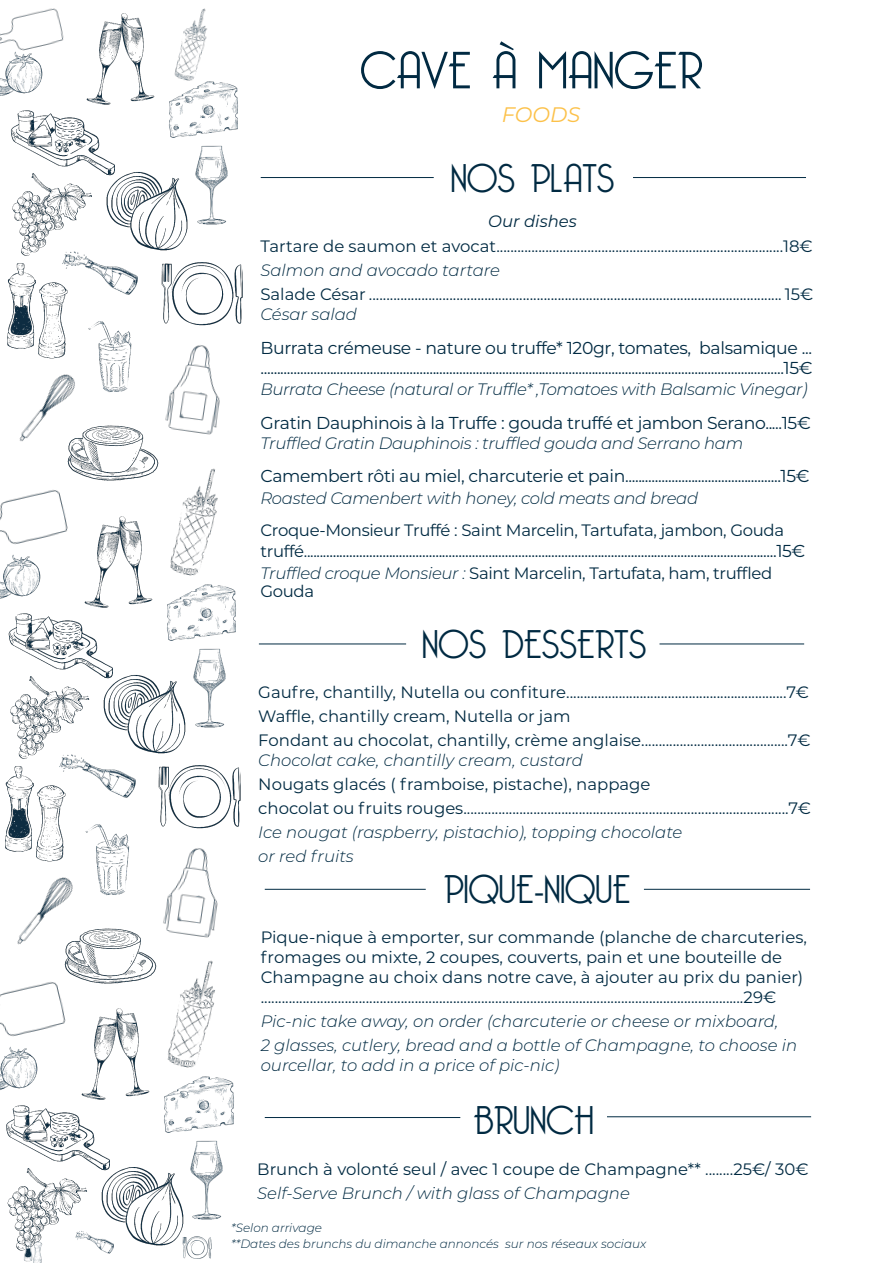
<style>
.page{position:relative;width:893px;height:1263px;background:#fff}
.page>*{position:absolute;margin:0;border:0;box-sizing:border-box;transform-origin:0 0}
.t1{font:300 51px "Bellerose";color:#012a42}
.t2{font:300 39px "Bellerose";color:#012a42}
.t3{font:italic 21px "Montserrat";color:#fcc149}
.t4{font:17.25px/20.7px "Montserrat";letter-spacing:-.02em;color:#012a42}
.t5{font:16.5px/24px "Montserrat";color:#012a42}
.t6{font:italic 300 16.5px/24px "Montserrat";color:#012a42}
.t7{font:italic 300 16.5px "Montserrat";letter-spacing:-.02em;color:#012a42}
.t8{font:16.5px/18px "Montserrat";letter-spacing:-.02em;color:#012a42}
.t9{font:italic 16.5px "Montserrat";color:#012a42}
.t10{font:italic 300 12px "Montserrat";color:#012a42}
.s1{font-size:17.25px}
.s2{font-size:16.5px}
.s3{font-weight:300;font-style:italic}
</style>
<div class="page">
<img style="left:11px;top:113px;width:89px;height:35px">
<img style="left:7px;top:280px;width:59px;height:59px">
<img style="left:161px;top:262px;width:82px;height:61px">
<img style="left:102px;top:426px;width:37px;height:55px">
<img style="left:0;top:87px;width:46px;height:27px">
<img style="left:7px;top:339px;width:112px;height:141px">
<img style="left:178px;top:8px;width:29px;height:52px">
<img style="left:69px;top:326px;width:63px;height:82px">
<img style="left:165px;top:323px;width:76px;height:108px">
<img style="left:93px;top:144px;width:108px;height:134px">
<img style="left:164px;top:60px;width:74px;height:98px">
<img style="left:8px;top:148px;width:97px;height:132px">
<img style="left:167px;top:128px;width:71px;height:113px">
<img style="left:56px;top:219px;width:85px;height:107px">
<img style="left:70px;top:13px;width:101px;height:109px">
<img style="left:0;top:8px;width:80px;height:79px">
<img style="left:8px;top:616px;width:90px;height:35px">
<img style="left:5px;top:783px;width:59px;height:59px">
<img style="left:158px;top:765px;width:83px;height:61px">
<img style="left:0;top:589px;width:44px;height:28px">
<img style="left:5px;top:842px;width:108px;height:141px">
<img style="left:115px;top:431px;width:103px;height:132px">
<img style="left:67px;top:829px;width:63px;height:82px">
<img style="left:162px;top:826px;width:77px;height:97px">
<img style="left:91px;top:647px;width:108px;height:134px">
<img style="left:162px;top:563px;width:74px;height:98px">
<img style="left:6px;top:651px;width:97px;height:132px">
<img style="left:164px;top:631px;width:72px;height:113px">
<img style="left:54px;top:722px;width:85px;height:107px">
<img style="left:68px;top:499px;width:100px;height:126px">
<img style="left:0;top:448px;width:89px;height:141px">
<img style="left:6px;top:1108px;width:89px;height:35px">
<img style="left:196px;top:1236px;width:16px;height:23px">
<img style="left:0;top:1081px;width:41px;height:28px">
<img style="left:113px;top:923px;width:102px;height:132px">
<img style="left:88px;top:1139px;width:108px;height:120px">
<img style="left:160px;top:1055px;width:74px;height:98px">
<img style="left:7px;top:1143px;width:93px;height:120px">
<img style="left:162px;top:1123px;width:72px;height:113px">
<img style="left:72px;top:1214px;width:44px;height:49px">
<img style="left:65px;top:991px;width:101px;height:126px">
<img style="left:0;top:940px;width:87px;height:141px">
<hr style="left:261px;top:177px;width:173px;height:1px;background:#012a42">
<hr style="left:633px;top:177px;width:173px;height:1px;background:#012a42">
<hr style="left:259px;top:644px;width:147px;height:1px;background:#012a42">
<hr style="left:659px;top:644px;width:145px;height:1px;background:#012a42">
<hr style="left:265px;top:889px;width:161px;height:1px;background:#012a42">
<hr style="left:644px;top:889px;width:166px;height:1px;background:#012a42">
<hr style="left:265px;top:1117px;width:195px;height:1px;background:#012a42">
<hr style="left:607px;top:1116px;width:204px;height:1px;background:#012a42">
<h1 class="t1" style="left:360px;top:41px;width:344px">CAVE À MANGER</h1>
<p class="t3" style="left:502px;top:100px;width:80px">FOODS</p>
<h2 class="t2" style="left:451px;top:156px;width:165px">NOS PLATS</h2>
<p class="t9" style="left:488px;top:210px;width:90px">Our dishes</p>
<p class="t5" style="left:260px;top:234px;width:554px">Tartare de saumon et avocat..................................................................................18€</p>
<p class="t6" style="left:260px;top:258px;width:241px">Salmon and avocado tartare</p>
<p class="t5" style="left:260px;top:282px;width:554px">Salade César ...................................................................................................................... 15€</p>
<p class="t6" style="left:260px;top:302px;width:98px">César salad</p>
<p class="t4" style="left:260px;top:337px;width:554px">Burrata crémeuse - nature ou truffe* 120gr, tomates, balsamique ... ..............................................................................................................................................................15€</p>
<p class="t7" style="left:260px;top:378px;width:549px">Burrata Cheese (natural or Truffle* ,Tomatoes with Balsamic Vinegar<span class="s1">)</span></p>
<p class="t4" style="left:260px;top:411px;width:552px">Gratin Dauphinois à la Truffe : gouda truffé et jambon Serano.....15€</p>
<p class="t7" style="left:260px;top:432px;width:484px">Truffled Gratin Dauphinois : truffled gouda and Serrano ham</p>
<p class="t4" style="left:260px;top:465px;width:551px">Camembert rôti au miel, charcuterie et pain...............................................15€</p>
<p class="t7" style="left:260px;top:487px;width:439px">Roasted Camenbert with honey, cold meats and bread</p>
<p class="t8" style="left:260px;top:521px;width:525px">Croque-Monsieur Truffé : Saint Marcelin, Tartufata, jambon, Gouda</p>
<p class="t4" style="left:260px;top:540px;width:546px"><span class="s2">truffé.......</span>........................................................................................................................................15€</p>
<p class="t8" style="left:260px;top:563px;width:513px"><span class="s3">Truffled croque Monsieur :</span> Saint Marcelin, Tartufata, ham, truffled<br>Gouda</p>
<h2 class="t2" style="left:422px;top:621px;width:226px">NOS DESSERTS</h2>
<p class="t5" style="left:258px;top:679px;width:554px">Gaufre, chantilly, Nutella ou confiture...............................................................7€<br>Waffle, chantilly cream, Nutella or jam<br>Fondant au chocolat, chantilly, crème anglaise..........................................7€</p>
<p class="t6" style="left:258px;top:747px;width:326px">Chocolat cake, chantilly cream, custard</p>
<p class="t5" style="left:258px;top:771px;width:554px">Nougats glacés ( framboise, pistache), nappage<br>chocolat ou fruits rouges.............................................................................................7€</p>
<p class="t6" style="left:258px;top:820px;width:426px">Ice nougat (raspberry, pistachio), topping chocolate or red fruits</p>
<h2 class="t2" style="left:444px;top:867px;width:188px">PIQUE-NIQUE</h2>
<p class="t5" style="left:261px;top:927px;width:548px;line-height:19.8px">Pique-nique à emporter, sur commande (planche de charcuteries, fromages ou mixte, 2 coupes, couverts, pain et une bouteille de Champagne au choix dans notre cave, à ajouter au prix du panier) ..........................................................................................................................................29€</p>
<p class="t6" style="left:261px;top:1008px;width:538px">Pic-nic take away, on order (charcuterie or cheese or mixboard,<br>2 glasses, cutlery, bread and a bottle of Champagne, to choose in</p>
<p class="t6" style="left:261px;top:1052px;width:300px">ourcellar, to add in a price of pic-nic)</p>
<h2 class="t2" style="left:474px;top:1098px;width:122px">BRUNCH</h2>
<p class="t5" style="left:257px;top:1156px;width:553px">Brunch à volonté seul / avec 1 coupe de Champagne** ........25€/ 30€</p>
<p class="t6" style="left:257px;top:1180px;width:374px">Self-Serve Brunch / with glass of Champagne</p>
<p class="t10" style="left:231px;top:1236px;width:417px">**Dates des brunchs du dimanche annoncés sur nos réseaux sociaux</p>
<p class="t10" style="left:231px;top:1220px;width:92px">*Selon arrivage</p>
</div>
